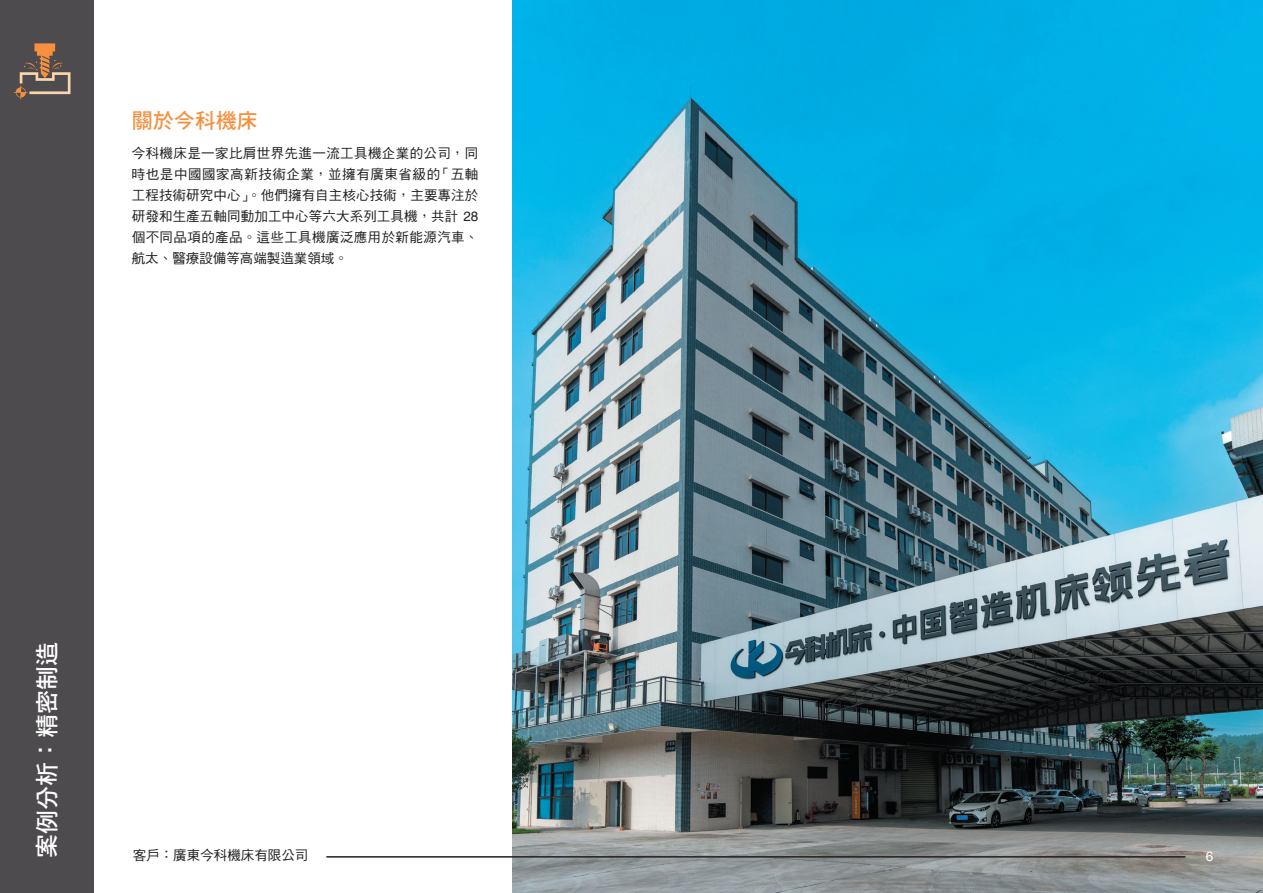
<style>
.page{position:relative;width:1263px;height:893px;background:#fff}
.page>*{position:absolute;margin:0;border:0;box-sizing:border-box;transform-origin:0 0}
.t1{font:24px "DF Hei HK W7";color:#fff}
.t2{font:21px "DF Hei HK W7";color:#f6903f}
.t3{font:13.5px/21px "DF Hei HK W5";letter-spacing:.01em;color:#231f20;text-align:justify}
.t4{font:13.5px "Helvetica LT Std";color:#fff}
.s1{font-family:"Helvetica LT Std"}
</style>
<div class="page">
<img style="left:512px;top:0;width:751px;height:893px">
<hr style="left:326px;top:856px;width:859px;height:2px;background:#231f20">
<div style="left:0;top:0;width:94px;height:893px;background:#4d4b4d"></div>
<svg style="left:14px;top:43px;width:56px;height:56px"></svg>
<h2 class="t2" style="left:132px;top:109px;width:127px">關於今科機床</h2>
<p class="t3" style="left:132px;top:142px;width:348px">今科機床是一家比肩世界先進一流工具機企業的公司，同時也是中國國家高新技術企業，並擁有廣東省級的「五軸工程技術研究中心」。他們擁有自主核心技術，主要專注於研發和生產五軸同動加工中心等六大系列工具機，共計 <span class="s1">28</span>個不同品項的產品。這些工具機廣泛應用於新能源汽車、航太、醫療設備等高端製造業領域。</p>
<h1 class="t1" style="left:34px;top:858px;width:217px;rotate:-90deg">案例分析：精密制造</h1>
<p class="t3" style="left:133px;top:845px;width:177px">客戶：廣東今科機床有限公司</p>
<p class="t4" style="left:1206px;top:849px;width:9px">6</p>
</div>
